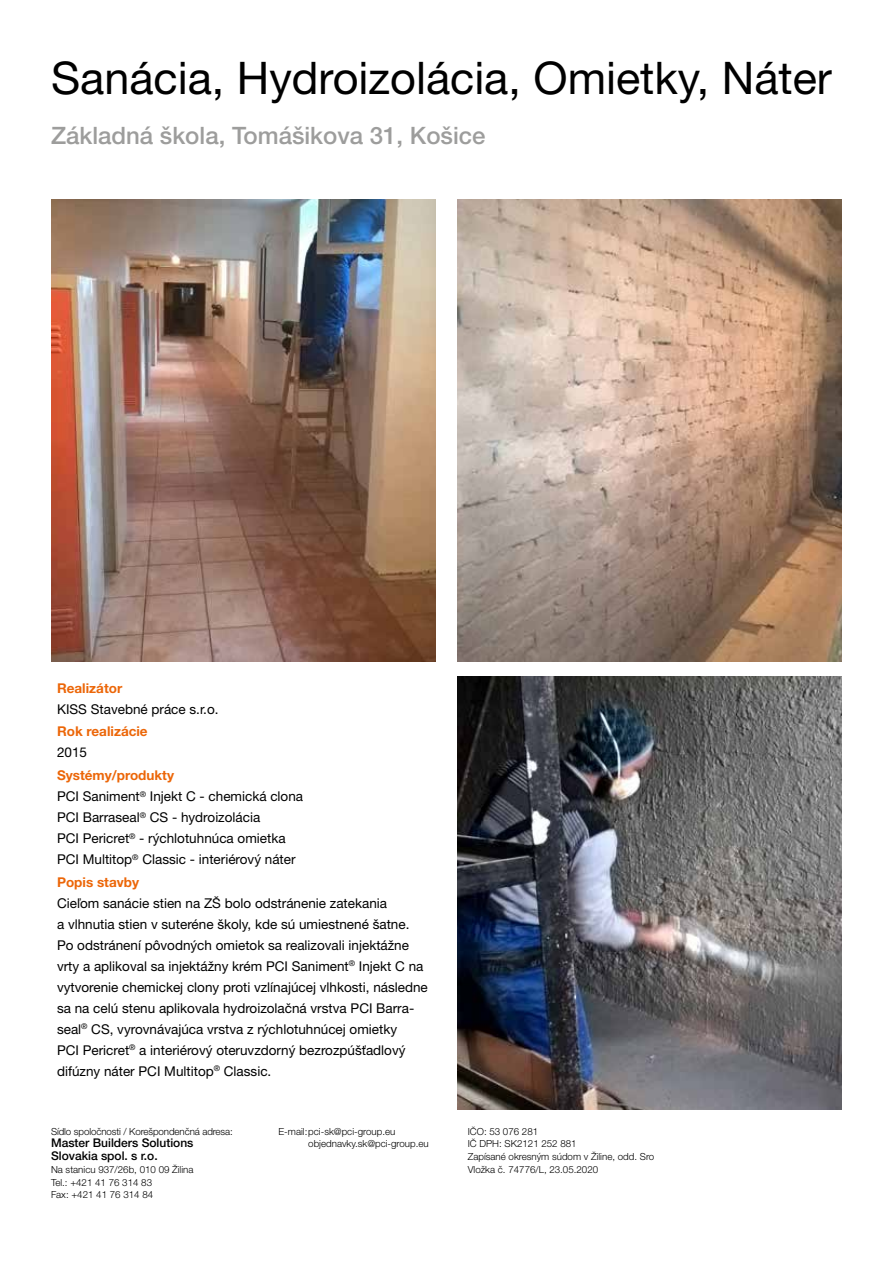
<style>
.page{position:relative;width:893px;height:1263px;background:#fff}
.page>*{position:absolute;margin:0;border:0;box-sizing:border-box;transform-origin:0 0}
.t1{font:45px "Helvetica Neue CE";color:#000}
.t2{font:500 24px "Helvetica Neue CE";color:#9d9d9c}
.t3{font:13.5px/21px "Helvetica Neue CE";color:#000}
.t4{font:700 13.5px "Helvetica Neue CE";color:#ec6608}
.t5{font:500 12px/12.8px "Helvetica Neue CE";color:#000}
.t6{font:300 9.75px/12.8px "Helvetica Neue CE";color:#000}
.s1{font-weight:700;color:#ec6608}
</style>
<div class="page">
<img style="left:457px;top:676px;width:385px;height:434px">
<img style="left:457px;top:200px;width:385px;height:461px">
<img style="left:51px;top:200px;width:385px;height:461px">
<h1 class="t1" style="left:51px;top:52px;width:782px">Sanácia, Hydroizolácia, Omietky, Náter</h1>
<h2 class="t2" style="left:51px;top:123px;width:436px">Základná škola, Tomášikova 31, Košice</h2>
<p class="t4" style="left:57px;top:680px;width:67px">Realizátor</p>
<p class="t3" style="left:57px;top:698px;width:163px">KISS Stavebné práce s.r.o.</p>
<p class="t4" style="left:57px;top:724px;width:92px">Rok realizácie</p>
<p class="t3" style="left:57px;top:742px;width:32px">2015</p>
<p class="t3" style="left:57px;top:765px;width:248px"><span class="s1">Systémy/produkty<br></span>PCI Saniment<sup>®</sup> Injekt C - chemická clona PCI Barraseal<sup>®</sup> CS - hydroizolácia<br>PCI Pericret<sup>®</sup> - rýchlotuhnúca omietka PCI Multitop<sup>®</sup> Classic - interiérový náter</p>
<p class="t4" style="left:57px;top:874px;width:84px">Popis stavby</p>
<p class="t3" style="left:57px;top:892px;width:372px">Cieľom sanácie stien na ZŠ bolo odstránenie zatekania<br>a vlhnutia stien v suteréne školy, kde sú umiestnené šatne.<br>Po odstránení pôvodných omietok sa realizovali injektážne vrty a aplikoval sa injektážny krém PCI Saniment<sup>®</sup> Injekt C na vytvorenie chemickej clony proti vzlínajúcej vlhkosti, následne sa na celú stenu aplikovala hydroizolačná vrstva PCI Barra&shy;seal<sup>®</sup> CS, vyrovnávajúca vrstva z rýchlotuhnúcej omietky<br>PCI Pericret<sup>®</sup> a interiérový oteruvzdorný bezrozpúšťadlový difúzny náter PCI Multitop<sup>®</sup> Classic.</p>
<p class="t6" style="left:51px;top:1125px;width:183px">Sídlo spoločnosti / Korešpondenčná adresa:</p>
<p class="t5" style="left:51px;top:1137px;width:144px">Master Builders Solutions<br>Slovakia spol. s r.o.</p>
<p class="t6" style="left:51px;top:1163px;width:144px">Na stanicu 937/26b, 010 09 Žilina<br>Tel.: +421 41 76 314 83<br>Fax: +421 41 76 314 84</p>
<p class="t6" style="left:308px;top:1125px;width:122px;text-indent:-30px">E-mail:pci-sk@pci-group.eu objednavky.sk@pci-group.eu</p>
<p class="t6" style="left:468px;top:1125px;width:188px">IČO: 53 076 281<br>IČ DPH: SK2121 252 881<br>Zapísané okresným súdom v Žiline, odd. Sro<br>Vložka č. 74776/L, 23.05.2020</p>
</div>
